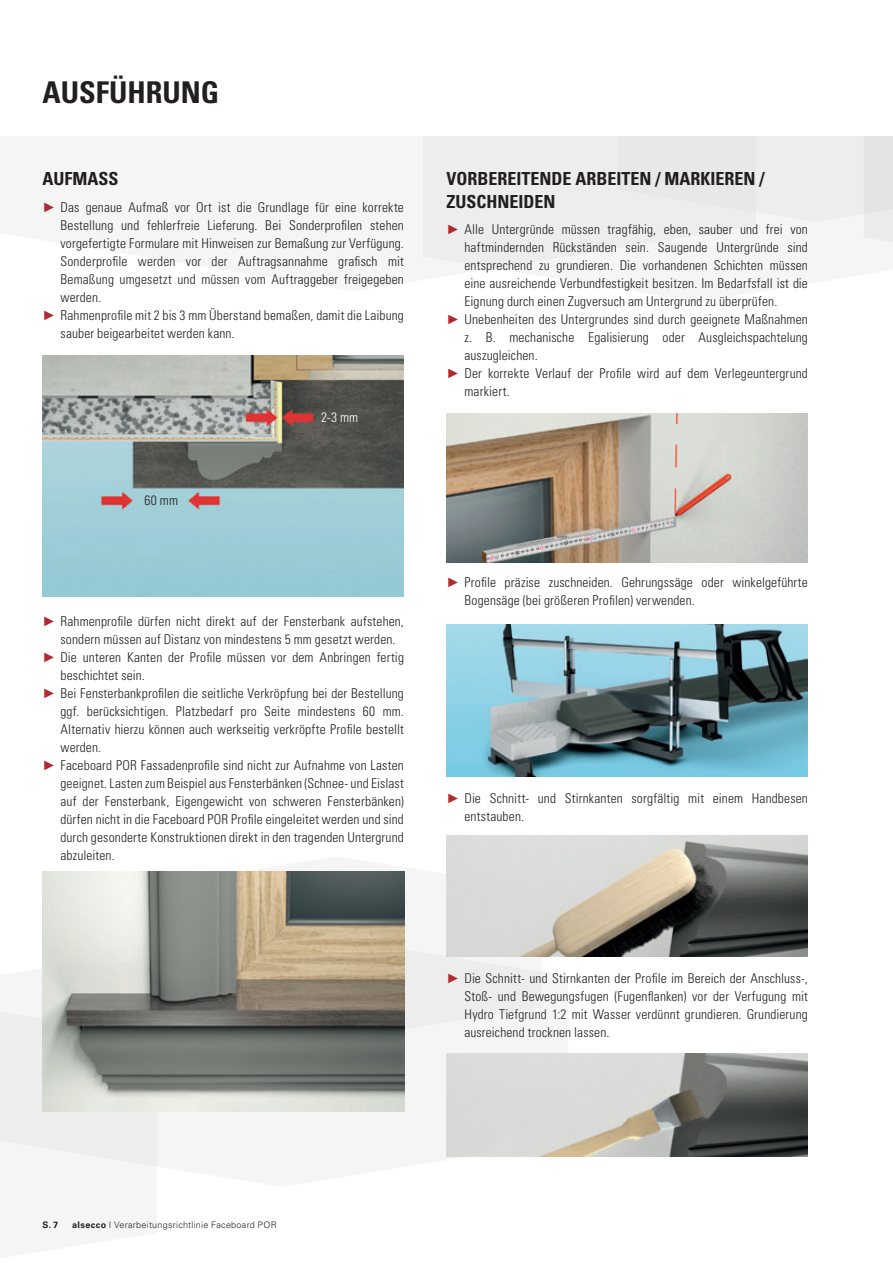
<style>
.page{position:relative;width:893px;height:1263px;background:#fff}
.page>*{position:absolute;margin:0;border:0;box-sizing:border-box;transform-origin:0 0}
.t1{font:700 condensed 30px "Univers LT Std";color:#231f20}
.t2{font:700 condensed 18px/22.5px "Univers LT Std";color:#231f20}
.t3{font:300 condensed 13.5px/18px "Univers LT Std";letter-spacing:.01em;color:#231f20}
.t4{font:300 condensed 13.5px "Univers LT Std";color:#fff}
.t5{font:300 9px "Univers LT Std";letter-spacing:.03em;color:#231f20}
.t6{font:700 9px "Univers LT Std";color:#231f20}
.s1{font-family:"Arial";font-weight:400;font-stretch:normal;color:#b02a2f}
.s2{font-weight:700}
</style>
<div class="page">
<div style="left:422px;top:136px;width:442px;height:132px;background:#ededed"></div>
<div style="left:618px;top:136px;width:246px;height:86px;background:#ededed"></div>
<div style="left:864px;top:136px;width:29px;height:107px;background:#e3e3e3"></div>
<svg style="left:0;top:929px;width:568px;height:238px;fill:#f5f5f5"></svg>
<div style="left:404px;top:871px;width:138px;height:169px;background:#ededed"></div>
<img style="left:43px;top:356px;width:361px;height:240px">
<img style="left:43px;top:871px;width:361px;height:241px">
<img style="left:446px;top:413px;width:362px;height:149px">
<img style="left:446px;top:625px;width:362px;height:151px">
<img style="left:446px;top:836px;width:362px;height:120px">
<img style="left:446px;top:1054px;width:362px;height:102px">
<h1 class="t1" style="left:43px;top:74px;width:178px">AUSFÜHRUNG</h1>
<h2 class="t2" style="left:43px;top:168px;width:77px">AUFMASS</h2>
<p class="t3" style="left:43px;top:198px;width:363px"><span class="s1">►</span> Das genaue Aufmaß vor Ort ist die Grundlage für eine korrekte</p>
<p class="t3" style="left:61px;top:216px;width:345px">Bestellung und fehlerfreie Lieferung. Bei Sonderprofilen stehen</p>
<p class="t3" style="left:61px;top:234px;width:345px">vorgefertigte Formulare mit Hinweisen zur Bemaßung zur Verfügung.</p>
<p class="t3" style="left:61px;top:252px;width:345px">Sonderprofile werden vor der Auftragsannahme grafisch mit</p>
<p class="t3" style="left:61px;top:270px;width:345px">Bemaßung umgesetzt und müssen vom Auftraggeber freigegeben</p>
<p class="t3" style="left:61px;top:288px;width:42px">werden.</p>
<p class="t3" style="left:43px;top:306px;width:363px"><span class="s1">►</span> Rahmenprofile mit 2 bis 3 mm Überstand bemaßen, damit die Laibung</p>
<p class="t3" style="left:60px;top:324px;width:176px">sauber beigearbeitet werden kann.</p>
<p class="t3" style="left:145px;top:491px;width:35px">60 mm</p>
<p class="t4" style="left:321px;top:409px;width:39px">2-3 mm</p>
<p class="t3" style="left:43px;top:612px;width:363px"><span class="s1">►</span> Rahmenprofile dürfen nicht direkt auf der Fensterbank aufstehen,</p>
<p class="t3" style="left:61px;top:630px;width:337px">sondern müssen auf Distanz von mindestens 5 mm gesetzt werden.</p>
<p class="t3" style="left:42px;top:648px;width:363px"><span class="s1">►</span> Die unteren Kanten der Profile müssen vor dem Anbringen fertig</p>
<p class="t3" style="left:60px;top:666px;width:86px">beschichtet sein.</p>
<p class="t3" style="left:42px;top:684px;width:363px"><span class="s1">►</span> Bei Fensterbankprofilen die seitliche Verkröpfung bei der Bestellung</p>
<p class="t3" style="left:60px;top:702px;width:345px">ggf. berücksichtigen. Platzbedarf pro Seite mindestens 60 mm.</p>
<p class="t3" style="left:60px;top:720px;width:345px">Alternativ hierzu können auch werkseitig verkröpfte Profile bestellt</p>
<p class="t3" style="left:60px;top:738px;width:42px">werden.</p>
<p class="t3" style="left:42px;top:756px;width:363px"><span class="s1">►</span> Faceboard POR Fassadenprofile sind nicht zur Aufnahme von Lasten</p>
<p class="t3" style="left:60px;top:774px;width:345px">geeignet. Lasten zum Beispiel aus Fensterbänken (Schnee- und Eislast</p>
<p class="t3" style="left:60px;top:792px;width:345px">auf der Fensterbank, Eigengewicht von schweren Fensterbänken)</p>
<p class="t3" style="left:60px;top:810px;width:345px">dürfen nicht in die Faceboard POR Profile eingeleitet werden und sind</p>
<p class="t3" style="left:60px;top:828px;width:345px">durch gesonderte Konstruktionen direkt in den tragenden Untergrund</p>
<p class="t3" style="left:60px;top:846px;width:56px">abzuleiten.</p>
<h2 class="t2" style="left:446px;top:168px;width:320px">VORBEREITENDE ARBEITEN / MARKIEREN /<br>ZUSCHNEIDEN</h2>
<p class="t3" style="left:446px;top:220px;width:363px"><span class="s1">►</span> Alle Untergründe müssen tragfähig, eben, sauber und frei von</p>
<p class="t3" style="left:464px;top:238px;width:345px">haftmindernden Rückständen sein. Saugende Untergründe sind</p>
<p class="t3" style="left:464px;top:256px;width:345px">entsprechend zu grundieren. Die vorhandenen Schichten müssen</p>
<p class="t3" style="left:464px;top:274px;width:345px">eine ausreichende Verbundfestigkeit besitzen. Im Bedarfsfall ist die</p>
<p class="t3" style="left:464px;top:292px;width:314px">Eignung durch einen Zugversuch am Untergrund zu überprüfen.</p>
<p class="t3" style="left:446px;top:310px;width:363px"><span class="s1">►</span> Unebenheiten des Untergrundes sind durch geeignete Maßnahmen</p>
<p class="t3" style="left:464px;top:328px;width:345px">z. B. mechanische Egalisierung oder Ausgleichspachtelung</p>
<p class="t3" style="left:464px;top:346px;width:75px">auszugleichen.</p>
<p class="t3" style="left:446px;top:364px;width:363px"><span class="s1">►</span> Der korrekte Verlauf der Profile wird auf dem Verlegeuntergrund</p>
<p class="t3" style="left:464px;top:382px;width:47px">markiert.</p>
<p class="t3" style="left:464px;top:573px;width:345px;text-indent:-18px"><span class="s1">►</span> Profile präzise zuschneiden. Gehrungssäge oder winkelgeführte<br>Bogensäge (bei größeren Profilen) verwenden.</p>
<p class="t3" style="left:464px;top:789px;width:345px;text-indent:-18px"><span class="s1">►</span> Die Schnitt- und Stirnkanten sorgfältig mit einem Handbesen entstauben.</p>
<p class="t3" style="left:464px;top:969px;width:345px;text-align:justify;text-indent:-18px"><span class="s1">►</span> Die Schnitt- und Stirnkanten der Profile im Bereich der Anschluss-, Stoß- und Bewegungsfugen (Fugenflanken) vor der Verfugung mit Hydro Tiefgrund 1:2 mit Wasser verdünnt grundieren. Grundierung ausreichend trocknen lassen.</p>
<p class="t6" style="left:43px;top:1219px;width:17px">S.7</p>
<p class="t5" style="left:72px;top:1219px;width:206px"><span class="s2">alsecco</span> I Verarbeitungsrichtlinie Faceboard POR</p>
</div>
